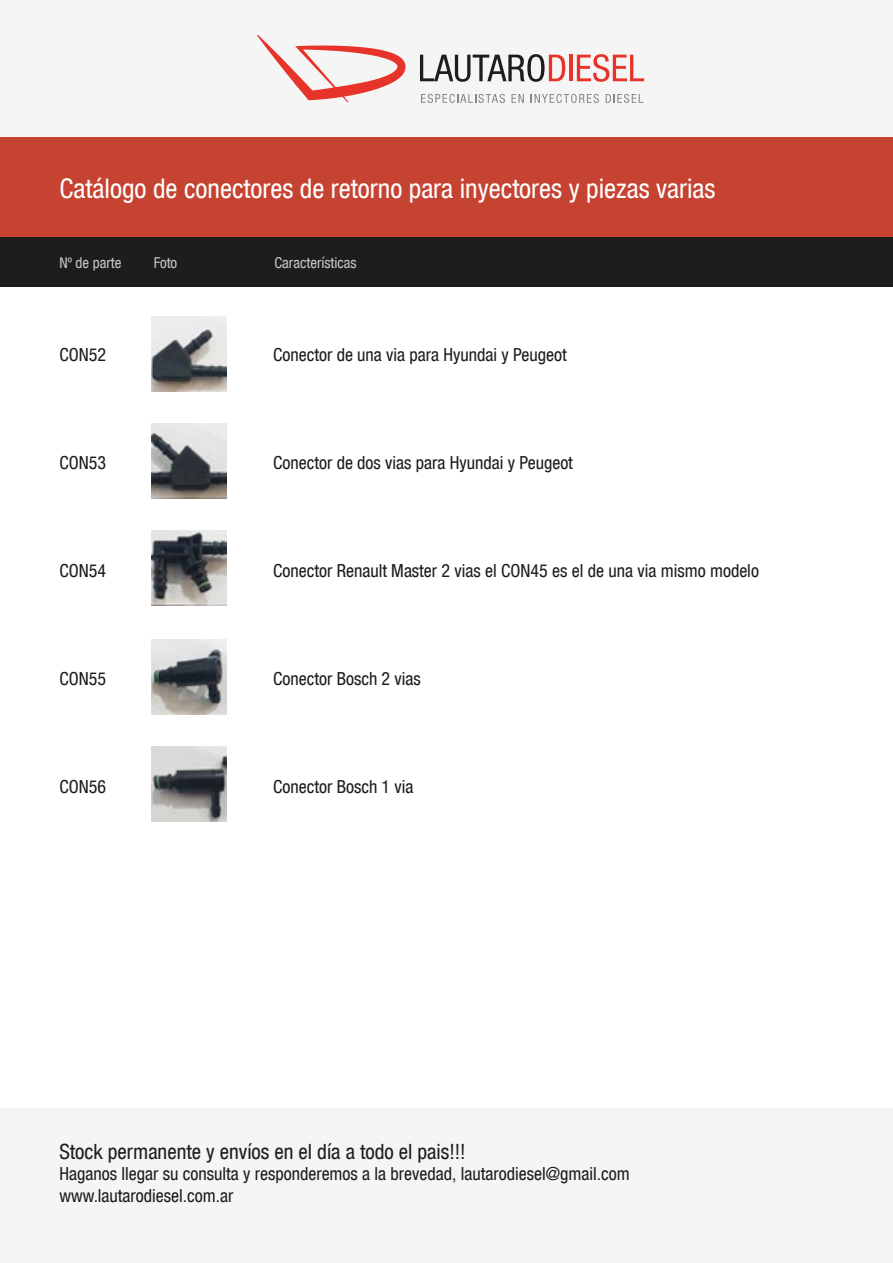
<style>
.page{position:relative;width:893px;height:1263px;background:#fff}
.page>*{position:absolute;margin:0;border:0;box-sizing:border-box;transform-origin:0 0}
.t1{font:condensed 27px "Helvetica Neue LT Std";color:#fff}
.t2{font:condensed 21px "Helvetica Neue LT Std";color:#1d1d1b}
.t3{font:condensed 18px/21.6px "Helvetica Neue LT Std";color:#1d1d1b}
.t4{font:condensed 15px "Helvetica Neue LT Std";color:#c6c6c6}
</style>
<div class="page">
<div style="left:0;top:236px;width:893px;height:50px;background:#1d1d1b"></div>
<div style="left:0;top:137px;width:893px;height:100px;background:#c64231"></div>
<div style="left:0;top:1108px;width:893px;height:155px;background:#f5f5f5"></div>
<div style="left:0;top:0;width:893px;height:136px;background:#f5f5f5"></div>
<svg style="left:257px;top:35px;width:149px;height:68px"></svg>
<svg style="left:420px;top:54px;width:145px;height:28px"></svg>
<hr style="left:569px;top:55px;width:3px;height:26px;background:#e7332a">
<svg style="left:577px;top:54px;width:67px;height:28px"></svg>
<svg style="left:421px;top:94px;width:84px;height:9px"></svg>
<svg style="left:511px;top:94px;width:13px;height:9px"></svg>
<svg style="left:531px;top:94px;width:68px;height:9px"></svg>
<svg style="left:606px;top:94px;width:37px;height:9px"></svg>
<img style="left:152px;top:746px;width:75px;height:75px">
<img style="left:152px;top:317px;width:75px;height:75px">
<img style="left:152px;top:424px;width:75px;height:75px">
<img style="left:152px;top:530px;width:75px;height:75px">
<img style="left:152px;top:640px;width:75px;height:75px">
<h1 class="t1" style="left:59px;top:173px;width:658px">Catálogo de conectores de retorno para inyectores y piezas varias</h1>
<p class="t4" style="left:59px;top:254px;width:64px">Nº de parte</p>
<p class="t4" style="left:154px;top:254px;width:25px">Foto</p>
<p class="t4" style="left:275px;top:254px;width:84px">Características</p>
<p class="t3" style="left:59px;top:343px;width:48px">CON52</p>
<p class="t3" style="left:273px;top:343px;width:295px">Conector de una via para Hyundai y Peugeot</p>
<p class="t3" style="left:59px;top:451px;width:48px">CON53</p>
<p class="t3" style="left:273px;top:451px;width:301px">Conector de dos vias para Hyundai y Peugeot</p>
<p class="t3" style="left:59px;top:559px;width:48px">CON54</p>
<p class="t3" style="left:273px;top:559px;width:487px">Conector Renault Master 2 vias el CON45 es el de una via mismo modelo</p>
<p class="t3" style="left:59px;top:667px;width:48px">CON55</p>
<p class="t3" style="left:273px;top:667px;width:149px">Conector Bosch 2 vias</p>
<p class="t3" style="left:59px;top:775px;width:48px">CON56</p>
<p class="t3" style="left:273px;top:775px;width:142px">Conector Bosch 1 via</p>
<p class="t2" style="left:59px;top:1139px;width:408px">Stock permanente y envíos en el día a todo el pais!!!</p>
<p class="t3" style="left:59px;top:1163px;width:572px">Haganos llegar su consulta y responderemos a la brevedad, lautarodiesel@gmail.com www.lautarodiesel.com.ar</p>
</div>
